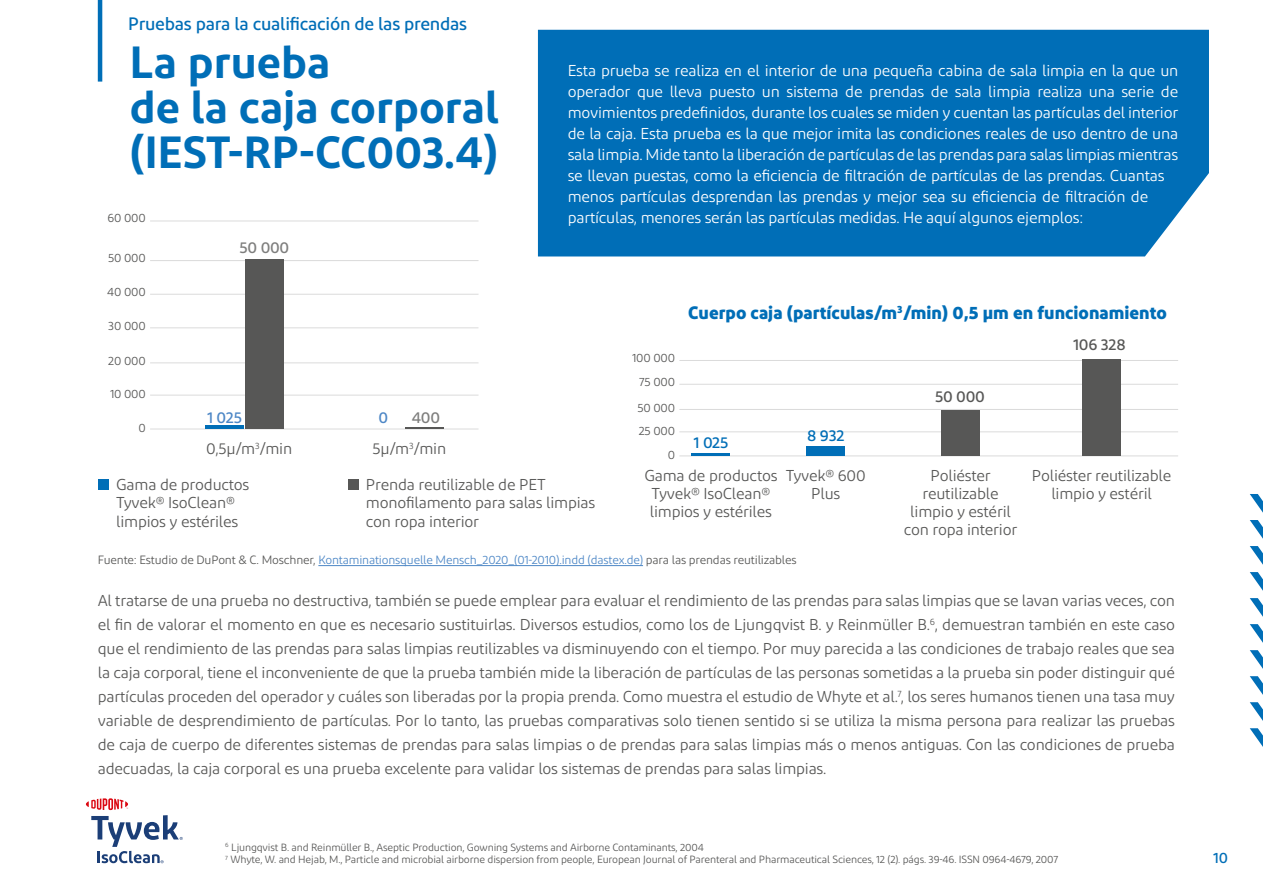
<style>
.page{position:relative;width:1263px;height:893px;background:#fff}
.page>*{position:absolute;margin:0;border:0;box-sizing:border-box;transform-origin:0 0}
.t1{font:600 45px/45px "Diodrum";color:#006eb7}
.t2{font:700 18px "Diodrum";color:#006eb7}
.t3{font:500 18px "Diodrum";letter-spacing:-.015em;color:#006eb7}
.t4{font:15.75px/24px "Diodrum";letter-spacing:-.015em;color:#575756;text-align:center}
.t5{font:15.75px/21px "Diodrum";letter-spacing:-.015em;color:#fff}
.t6{font:500 15.75px "Diodrum";letter-spacing:-.015em;color:#575756}
.t7{font:500 15.75px "Diodrum";letter-spacing:-.015em;color:#7e7e7d}
.t8{font:500 15.75px "Diodrum";letter-spacing:-.015em;color:#006eb7}
.t9{font:500 15.75px "Diodrum";color:#4d87c6}
.t10{font:500 15px "Diodrum";color:#006eb7}
.t11{font:12px "Diodrum";letter-spacing:-.015em;color:#575756}
.t12{font:10.5px/12.6px "Diodrum";letter-spacing:-.015em;color:#575756}
.s1{color:#4d87c6}
</style>
<div class="page">
<hr style="left:98px;top:0;width:4px;height:82px;background:#006eb7">
<hr style="left:150px;top:221px;width:328px;height:1px;background:#575756">
<hr style="left:150px;top:260px;width:328px;height:1px;background:#575756">
<hr style="left:150px;top:429px;width:328px;height:1px;background:#575756">
<hr style="left:679px;top:455px;width:499px;height:1px;background:#575756">
<hr style="left:150px;top:395px;width:328px;height:1px;background:#575756">
<hr style="left:679px;top:431px;width:499px;height:1px;background:#575756">
<hr style="left:150px;top:362px;width:328px;height:1px;background:#575756">
<hr style="left:679px;top:409px;width:499px;height:1px;background:#575756">
<hr style="left:150px;top:327px;width:328px;height:1px;background:#575756">
<hr style="left:679px;top:384px;width:499px;height:1px;background:#575756">
<hr style="left:150px;top:294px;width:328px;height:1px;background:#575756">
<hr style="left:679px;top:360px;width:499px;height:1px;background:#575756">
<div style="left:98px;top:479px;width:11px;height:11px;background:#006eb7"></div>
<div style="left:348px;top:479px;width:11px;height:11px;background:#575756"></div>
<hr style="left:206px;top:425px;width:38px;height:4px;background:#006eb7">
<div style="left:245px;top:259px;width:38px;height:170px;background:#575756"></div>
<hr style="left:406px;top:427px;width:38px;height:2px;background:#575756">
<div style="left:538px;top:30px;width:671px;height:226px;background:#006eb7"></div>
<hr style="left:692px;top:453px;width:38px;height:2px;background:#006eb7">
<div style="left:807px;top:446px;width:38px;height:9px;background:#006eb7"></div>
<div style="left:941px;top:410px;width:39px;height:45px;background:#575756"></div>
<div style="left:1082px;top:359px;width:39px;height:96px;background:#575756"></div>
<hr style="left:318px;top:565px;width:325px;height:1px;background:#4d87c6">
<svg style="left:1250px;top:494px;width:13px;height:253px"></svg>
<svg style="left:86px;top:798px;width:97px;height:65px"></svg>
<p class="t3" style="left:128px;top:12px;width:341px">Pruebas para la cualificación de las prendas</p>
<h1 class="t1" style="left:130px;top:39px;width:371px">La prueba<br>de la caja corporal (IEST-RP-CC003.4)</h1>
<p class="t11" style="left:107px;top:211px;width:40px">60 000</p>
<p class="t11" style="left:108px;top:251px;width:39px">50 000</p>
<p class="t11" style="left:107px;top:285px;width:40px">40 000</p>
<p class="t11" style="left:108px;top:319px;width:39px">30 000</p>
<p class="t11" style="left:108px;top:354px;width:39px">20 000</p>
<p class="t11" style="left:110px;top:386px;width:37px">10 000</p>
<p class="t11" style="left:138px;top:420px;width:9px">0</p>
<p class="t7" style="left:239px;top:238px;width:51px">50 000</p>
<p class="t9" style="left:207px;top:408px;width:36px">1 025</p>
<p class="t7" style="left:412px;top:407px;width:30px">400</p>
<p class="t9" style="left:379px;top:407px;width:11px">0</p>
<p class="t4" style="left:206px;top:436px;width:88px">0,5µ/m<sup>3</sup>/min</p>
<p class="t4" style="left:373px;top:437px;width:75px">5µ/m<sup>3</sup>/min</p>
<p class="t5" style="left:568px;top:59px;width:612px">Esta prueba se realiza en el interior de una pequeña cabina de sala limpia en la que un operador que lleva puesto un sistema de prendas de sala limpia realiza una serie de movimientos predefinidos, durante los cuales se miden y cuentan las partículas del interior de la caja. Esta prueba es la que mejor imita las condiciones reales de uso dentro de una sala limpia. Mide tanto la liberación de partículas de las prendas para salas limpias mientras se llevan puestas, como la eficiencia de filtración de partículas de las prendas. Cuantas menos partículas desprendan las prendas y mejor sea su eficiencia de filtración de partículas, menores serán las partículas medidas. He aquí algunos ejemplos:</p>
<p class="t2" style="left:688px;top:301px;width:480px">Cuerpo caja (partículas/m<sup>3</sup>/min) 0,5 µm en funcionamiento</p>
<p class="t11" style="left:632px;top:351px;width:45px">100 000</p>
<p class="t11" style="left:639px;top:375px;width:37px">75 000</p>
<p class="t11" style="left:637px;top:400px;width:39px">50 000</p>
<p class="t11" style="left:639px;top:423px;width:38px">25 000</p>
<p class="t11" style="left:668px;top:447px;width:9px">0</p>
<p class="t8" style="left:694px;top:432px;width:36px">1 025</p>
<p class="t8" style="left:807px;top:425px;width:39px">8 932</p>
<p class="t6" style="left:935px;top:386px;width:51px">50 000</p>
<p class="t6" style="left:1073px;top:335px;width:54px">106 328</p>
<p class="t4" style="left:116px;top:474px;width:135px;line-height:18.9px;text-align:left">Gama de productos<br>Tyvek® IsoClean® limpios y estériles</p>
<p class="t4" style="left:366px;top:474px;width:231px;line-height:18.9px;text-align:left">Prenda reutilizable de PET monofilamento para salas limpias con ropa interior</p>
<p class="t4" style="left:644px;top:466px;width:135px;line-height:18px">Gama de productos<br>Tyvek® IsoClean® limpios y estériles</p>
<p class="t4" style="left:786px;top:466px;width:81px;line-height:18px">Tyvek® 600<br>Plus</p>
<p class="t4" style="left:904px;top:466px;width:115px;line-height:18px">Poliéster reutilizable limpio y estéril con ropa interior</p>
<p class="t4" style="left:1032px;top:466px;width:141px;line-height:18px">Poliéster reutilizable limpio y estéril</p>
<p class="t11" style="left:98px;top:553px;width:700px">Fuente: Estudio de DuPont &amp; C. Moschner, <span class="s1">Kontaminationsquelle Mensch_2020_(01-2010).indd (dastex.de)</span> para las prendas reutilizables</p>
<p class="t4" style="left:98px;top:589px;width:1079px;text-align:justify">Al tratarse de una prueba no destructiva, también se puede emplear para evaluar el rendimiento de las prendas para salas limpias que se lavan varias veces, con el fin de valorar el momento en que es necesario sustituirlas. Diversos estudios, como los de Ljungqvist B. y Reinmüller B.<sup>6</sup>, demuestran también en este caso que el rendimiento de las prendas para salas limpias reutilizables va disminuyendo con el tiempo. Por muy parecida a las condiciones de trabajo reales que sea la caja corporal, tiene el inconveniente de que la prueba también mide la liberación de partículas de las personas sometidas a la prueba sin poder distinguir qué partículas proceden del operador y cuáles son liberadas por la propia prenda. Como muestra el estudio de Whyte et al.<sup>7</sup>, los seres humanos tienen una tasa muy variable de desprendimiento de partículas. Por lo tanto, las pruebas comparativas solo tienen sentido si se utiliza la misma persona para realizar las pruebas de caja de cuerpo de diferentes sistemas de prendas para salas limpias o de prendas para salas limpias más o menos antiguas. Con las condiciones de prueba adecuadas, la caja corporal es una prueba excelente para validar los sistemas de prendas para salas limpias.</p>
<p class="t12" style="left:225px;top:840px;width:834px"><sup>6</sup> Ljungqvist B. and Reinmüller B., Aseptic Production, Gowning Systems and Airborne Contaminants, 2004<br><sup>7</sup> Whyte, W. and Hejab, M., Particle and microbial airborne dispersion from people, European Journal of Parenteral and Pharmaceutical Sciences, 12 (2). págs. 39-46. ISSN 0964-4679, 2007</p>
<p class="t10" style="left:1213px;top:849px;width:16px">10</p>
</div>
